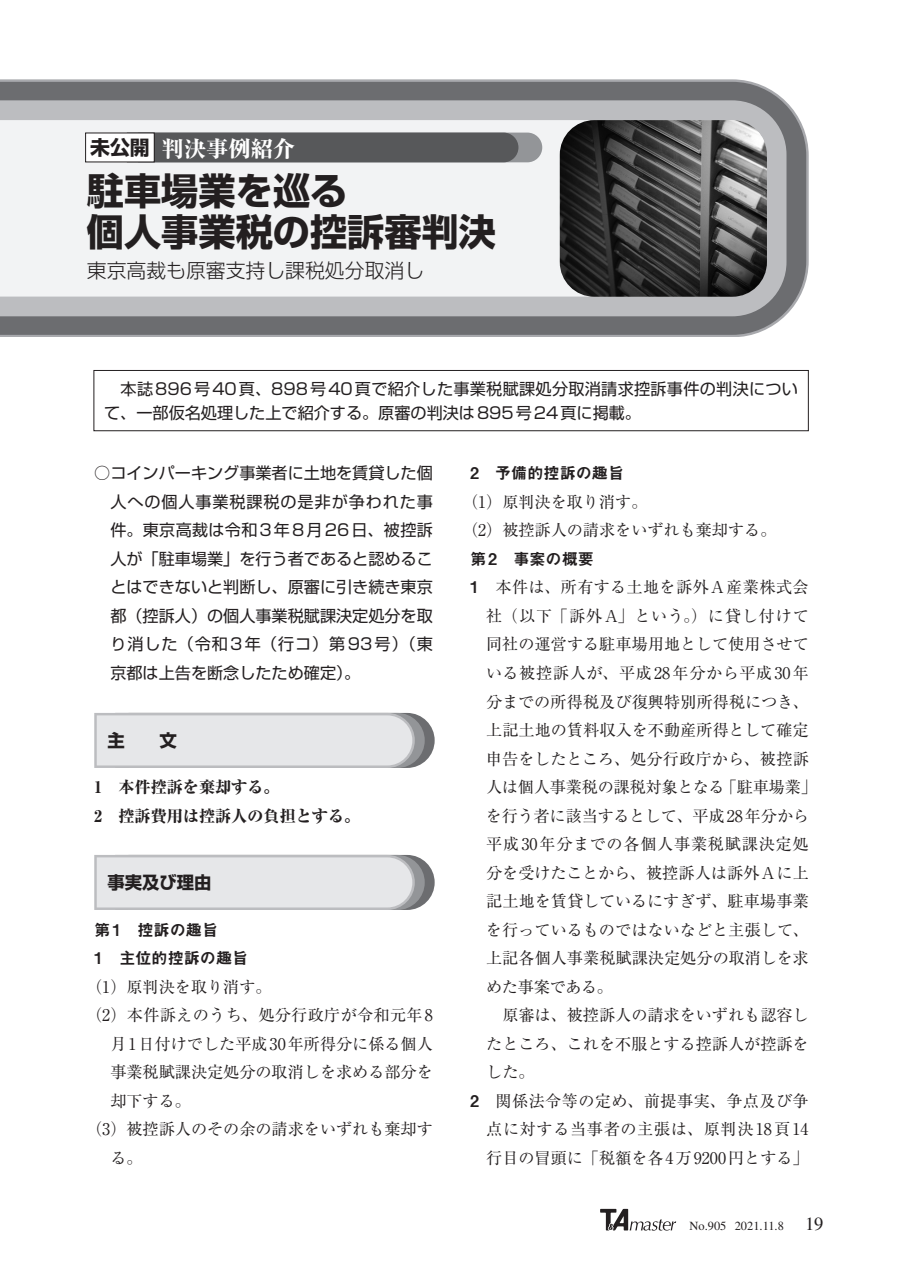
<style>
.page{position:relative;width:903px;height:1275px;background:#fff}
.page>*{position:absolute;margin:0;border:0;box-sizing:border-box;transform-origin:0 0}
.t1{font:700 37.27px/40.9px "Shin Go Pr 6";color:#231f20}
.t2{font:800 22.4px "Ryumin Pr 6";color:#fff}
.t3{font:300 19.78px "Shin Go Pr 6";color:#231f20}
.t4{font:700 17.32px "Shin Go Pr 6";color:#231f20}
.t5{font:16.1px/28.5px "Ryumin Pr 6";color:#231f20}
.t6{font:16.1px/28.5px "Shin Go Pr 6";color:#231f20;text-align:justify}
.t7{font:16.1px/23.6px "Shin Go Pr 6";letter-spacing:.02em;color:#231f20}
.t8{font:16.1px/28.5px "Midashi Go Pr 6 MB31";color:#231f20}
.t9{font:800 16.1px/28.5px "Ryumin Pr 6";color:#231f20}
.t10{font:16.1px "Ryumin Pr 6";letter-spacing:.02em;color:#231f20}
.t11{font:16.1px "Ryumin Pr 6";letter-spacing:.03em;color:#231f20}
.t12{font:16.1px "Ryumin Pr 6";letter-spacing:.045em;color:#231f20}
.t13{font:16.1px "Ryumin Pr 6";letter-spacing:.025em;color:#231f20}
.t14{font:16.1px "Ryumin Pr 6";letter-spacing:.04em;color:#231f20}
.t15{font:16.1px "Ryumin Pr 6";letter-spacing:.055em;color:#231f20}
.t16{font:16.1px "Ryumin Pr 6";letter-spacing:.05em;color:#231f20}
.t17{font:12.42px "Times";color:#231f20}
.s1{font-family:"Shin Go Pr 6";font-weight:700;font-size:19.78px;color:#231f20}
.s2{font-family:"Midashi Go Pr 6 MB31"}
.s3{font-size:18.55px}
</style>
<div class="page">
<svg style="left:600px;top:1209px;width:76px;height:22px"></svg>
<svg style="left:0;top:82px;width:806px;height:253px;background:#757679"></svg>
<div style="left:0;top:100px;width:786px;height:216px;background:#bcbdc0"></div>
<div style="left:0;top:120px;width:560px;height:177px;background:#f2f3f4"></div>
<img style="left:560px;top:120px;width:207px;height:177px">
<svg style="left:94px;top:713px;width:341px;height:55px;background:#dcdddf"></svg>
<svg style="left:94px;top:855px;width:341px;height:55px;background:#dcdddf"></svg>
<div style="left:155px;top:133px;width:387px;height:29px;background:#57585a"></div>
<div style="left:86px;top:133px;width:68px;height:29px;background:#fff"></div>
<div style="left:85px;top:133px;width:70px;height:29px;border:1px solid #231f20"></div>
<div style="left:94px;top:370px;width:715px;height:61px;border:1px solid #231f20"></div>
<h2 class="t2" style="left:90px;top:131px;width:207px"><span class="s1">未公開</span> 判決事例紹介</h2>
<h1 class="t1" style="left:87px;top:170px;width:411px">駐車場業を巡る<br>個人事業税の控訴審判決</h1>
<p class="t3" style="left:87px;top:254px;width:339px">東京高裁も原審支持し課税処分取消し</p>
<p class="t7" style="left:104px;top:376px;width:695px">　本誌 896号 40頁、898号 40頁で紹介した事業税賦課処分取消請求控訴事件の判決について、一部仮名処理した上で紹介する。原審の判決は895号24頁に掲載。</p>
<p class="t6" style="left:110px;top:458px;width:324px;text-indent:-16px">○コインパーキング事業者に土地を賃貸した個人への個人事業税課税の是非が争われた事件。東京高裁は令和 3年 8月 26日、被控訴人が「駐車場業」を行う者であると認めることはできないと判断し、原審に引き続き東京都（控訴人）の個人事業税賦課決定処分を取り消した（令和3年（行コ）第93号）（東京都は上告を断念したため確定）。</p>
<p class="t4" style="left:107px;top:727px;width:71px">主　　文</p>
<p class="t9" style="left:94px;top:772px;width:268px">1　本件控訴を棄却する。<br>2　控訴費用は控訴人の負担とする。</p>
<p class="t4" style="left:107px;top:869px;width:106px">事実及び理由</p>
<p class="t8" style="left:94px;top:915px;width:156px">第 1　控訴の趣旨<br>1　主位的控訴の趣旨</p>
<p class="t5" style="left:86px;top:972px;width:187px">（1）原判決を取り消す。</p>
<p class="t10" style="left:86px;top:1003px;width:348px">（2）本件訴えのうち、処分行政庁が令和元年8</p>
<p class="t5" style="left:110px;top:1029px;width:324px">月1日付けでした平成30年所得分に係る個人</p>
<p class="t5" style="left:110px;top:1057px;width:324px">事業税賦課決定処分の取消しを求める部分を</p>
<p class="t5" style="left:110px;top:1086px;width:82px">却下する。</p>
<p class="t5" style="left:86px;top:1114px;width:348px">（3）被控訴人のその余の請求をいずれも棄却す</p>
<p class="t5" style="left:110px;top:1143px;width:34px">る。</p>
<p class="t8" style="left:470px;top:458px;width:156px">2　予備的控訴の趣旨</p>
<p class="t5" style="left:462px;top:487px;width:316px">（1）原判決を取り消す。<br>（2）被控訴人の請求をいずれも棄却する。</p>
<p class="t8" style="left:470px;top:544px;width:125px">第 2　事案の概要</p>
<p class="t11" style="left:470px;top:575px;width:340px"><span class="s2">1</span>　本件は、所有する土地を訴外A産業株式会</p>
<p class="t15" style="left:486px;top:603px;width:324px">社（以下「訴外A」という。）に貸し付けて</p>
<p class="t5" style="left:486px;top:629px;width:324px">同社の運営する駐車場用地として使用させて</p>
<p class="t12" style="left:486px;top:660px;width:324px">いる被控訴人が、平成28年分から平成30年</p>
<p class="t5" style="left:486px;top:686px;width:324px">分までの所得税及び復興特別所得税につき、</p>
<p class="t5" style="left:486px;top:715px;width:324px">上記土地の賃料収入を不動産所得として確定</p>
<p class="t5" style="left:486px;top:743px;width:324px">申告をしたところ、処分行政庁から、被控訴</p>
<p class="t5" style="left:486px;top:772px;width:332px">人は個人事業税の課税対象となる「駐車場業」</p>
<p class="t5" style="left:486px;top:800px;width:324px">を行う者に該当するとして、平成28年分から</p>
<p class="t16" style="left:486px;top:831px;width:324px">平成30年分までの各個人事業税賦課決定処</p>
<p class="t5" style="left:486px;top:857px;width:324px">分を受けたことから、被控訴人は訴外Aに上</p>
<p class="t5" style="left:486px;top:886px;width:324px">記土地を賃貸しているにすぎず、駐車場事業</p>
<p class="t5" style="left:486px;top:914px;width:325px">を行っているものではないなどと主張して、</p>
<p class="t5" style="left:486px;top:943px;width:324px">上記各個人事業税賦課決定処分の取消しを求</p>
<p class="t5" style="left:486px;top:972px;width:128px">めた事案である。</p>
<p class="t5" style="left:470px;top:1000px;width:340px">　　原審は、被控訴人の請求をいずれも認容し</p>
<p class="t5" style="left:486px;top:1029px;width:324px">たところ、これを不服とする控訴人が控訴を</p>
<p class="t5" style="left:486px;top:1057px;width:50px">した。</p>
<p class="t13" style="left:470px;top:1088px;width:340px"><span class="s2">2</span>　関係法令等の定め、前提事実、争点及び争</p>
<p class="t14" style="left:486px;top:1117px;width:324px">点に対する当事者の主張は、原判決18頁14</p>
<p class="t5" style="left:486px;top:1143px;width:324px">行目の冒頭に「税額を各4万9200円とする」</p>
<p class="t17" style="left:690px;top:1219px;width:135px">No.905 2021.11.8 <span class="s3">19</span></p>
</div>
